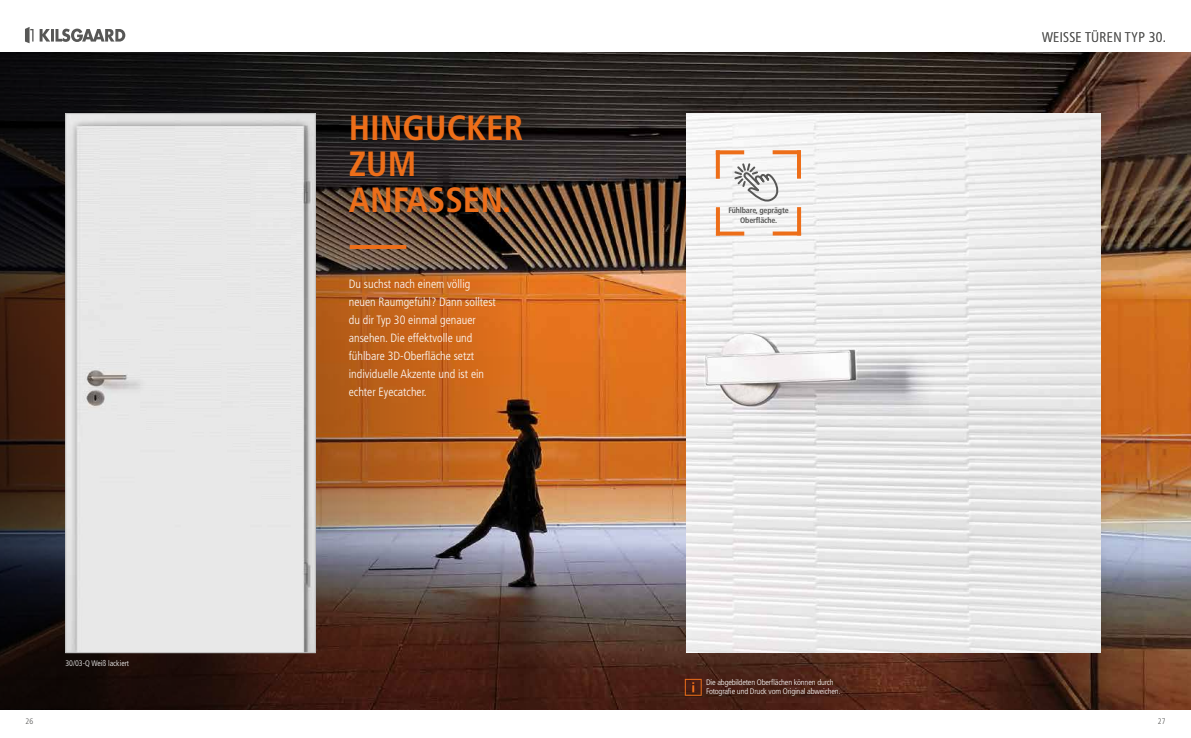
<style>
.page{position:relative;width:1191px;height:738px;background:#fff}
.page>*{position:absolute;margin:0;border:0;box-sizing:border-box;transform-origin:0 0}
.t1{font:700 condensed 35px/36px "Frutiger LT Std";color:#ed6e19}
.t2{font:300 condensed 14px "Frutiger LT Std";letter-spacing:.02em;color:#575756}
.t3{font:300 condensed 12px/18px "Frutiger LT Std";color:#fff}
.t4{font:300 condensed 8px/9.5px "Frutiger LT Std";letter-spacing:-.02em;color:#fff;scale:1.05 1}
.t5{font:700 condensed 8px/9.6px "Frutiger LT Std";letter-spacing:-.02em;color:#575756;text-align:center}
.t6{font:300 condensed 8px "Frutiger LT Std";color:#fff}
.t7{font:300 condensed 8px "Frutiger LT Std";color:#575756}
</style>
<div class="page">
<svg style="left:25px;top:27px;width:9px;height:16px"></svg>
<svg style="left:40px;top:29px;width:85px;height:13px"></svg>
<img style="left:596px;top:52px;width:595px;height:657px">
<img style="left:0;top:52px;width:596px;height:657px">
<svg style="left:685px;top:678px;width:16px;height:17px"></svg>
<img style="left:686px;top:113px;width:414px;height:539px">
<img style="left:68px;top:115px;width:245px;height:535px">
<div style="left:66px;top:113px;width:249px;height:539px;border:1px solid #bababa"></div>
<hr style="left:350px;top:245px;width:56px;height:4px;background:#ed6e19">
<svg style="left:720px;top:150px;width:24px;height:4px"></svg>
<svg style="left:716px;top:150px;width:4px;height:29px"></svg>
<svg style="left:772px;top:231px;width:25px;height:4px"></svg>
<svg style="left:797px;top:207px;width:4px;height:28px"></svg>
<svg style="left:716px;top:207px;width:4px;height:24px"></svg>
<svg style="left:716px;top:231px;width:28px;height:4px"></svg>
<hr style="left:797px;top:150px;width:4px;height:28px;background:#ed6e19">
<svg style="left:772px;top:150px;width:29px;height:4px"></svg>
<svg style="left:733px;top:162px;width:49px;height:48px"></svg>
<p class="t6" style="left:65px;top:658px;width:65px">30/03-Q Weiß lackiert</p>
<h1 class="t1" style="left:349px;top:110px;width:176px">HINGUCKER<br>ZUM<br>ANFASSEN.</h1>
<p class="t3" style="left:349px;top:275px;width:149px">Du suchst nach einem völlig neuen Raumgefühl? Dann solltest du dir Typ 30 einmal genauer ansehen. Die effektvolle und fühlbare 3D-Oberfläche setzt individuelle Akzente und ist ein echter Eyecatcher.</p>
<p class="t5" style="left:728px;top:205px;width:62px">Fühlbare, geprägte<br>Oberfläche.</p>
<p class="t4" style="left:706px;top:677px;width:130px">Die abgebildeten Oberflächen können durch<br>Fotografie und Druck vom Original abweichen.</p>
<p class="t2" style="left:1042px;top:29px;width:125px">WEISSE TÜREN TYP 30.</p>
<p class="t7" style="left:26px;top:716px;width:9px">26</p>
<p class="t7" style="left:1157px;top:716px;width:9px">27</p>
</div>
